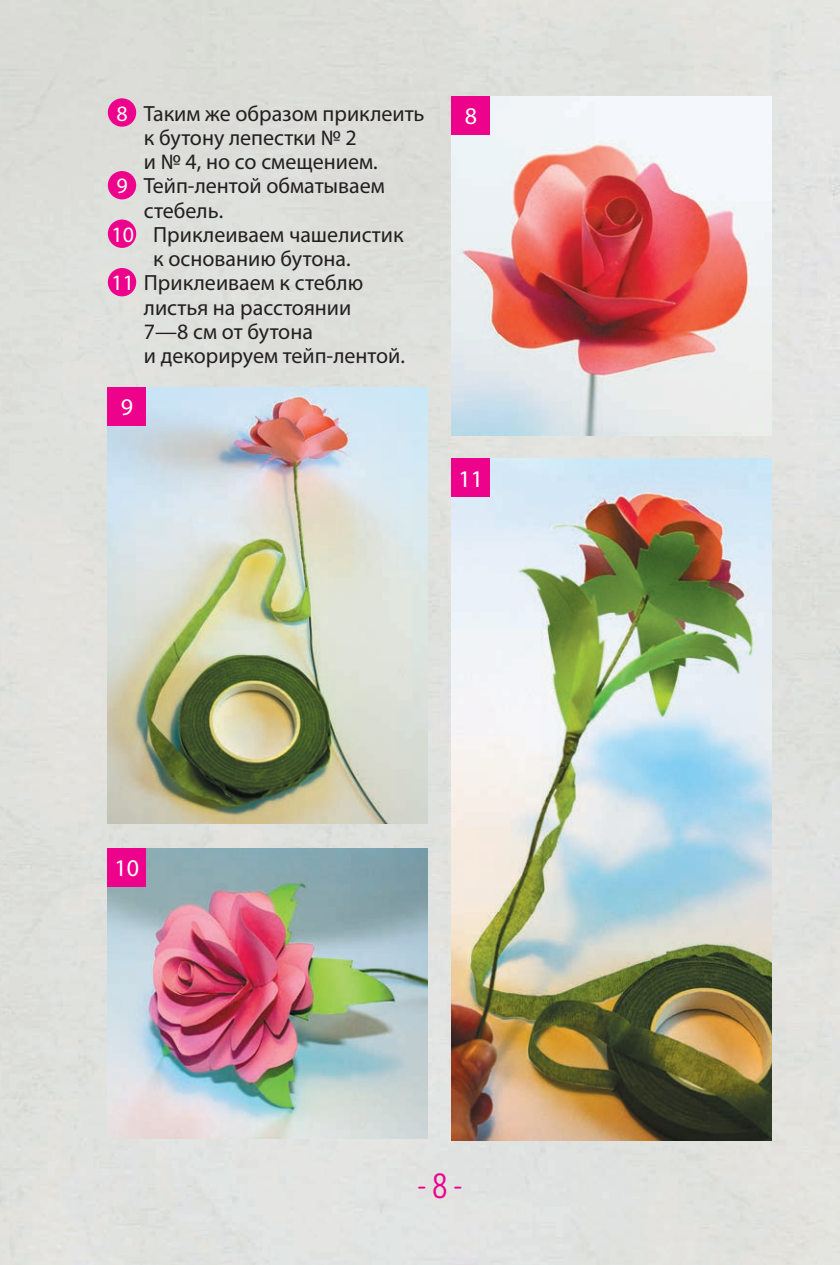
<style>
.page{position:relative;width:840px;height:1265px;background:#fff}
.page>*{position:absolute;margin:0;border:0;box-sizing:border-box;transform-origin:0 0}
.t1{font:36px "Intro Head R Base";color:#ed028c}
.t2{font:24px "Myriad Pro";color:#fff}
.t3{font:22px "Myriad Pro";color:#231f20}
.s1{color:#fefcfd}
</style>
<div class="page">
<div style="left:0;top:0;width:839px;height:1264px;background:#dfe1dd"></div>
<div style="left:108px;top:98px;width:28px;height:29px;background:#ed028c;border-radius:50%"></div>
<div style="left:108px;top:171px;width:28px;height:28px;background:#ed028c;border-radius:50%"></div>
<div style="left:108px;top:219px;width:28px;height:29px;background:#ed028c;border-radius:50%"></div>
<div style="left:108px;top:268px;width:28px;height:28px;background:#ed028c;border-radius:50%"></div>
<img style="left:451px;top:96px;width:320px;height:340px">
<div style="left:451px;top:96px;width:38px;height:38px;background:#ed028c"></div>
<img style="left:108px;top:848px;width:319px;height:290px">
<div style="left:108px;top:848px;width:38px;height:38px;background:#ed028c"></div>
<img style="left:451px;top:459px;width:320px;height:681px">
<div style="left:451px;top:459px;width:38px;height:38px;background:#ed028c"></div>
<img style="left:108px;top:387px;width:319px;height:436px">
<div style="left:108px;top:387px;width:38px;height:38px;background:#ed028c"></div>
<p class="t3" style="left:116px;top:100px;width:309px"><span class="s1">8</span> Таким же образом приклеить</p>
<p class="t3" style="left:144px;top:124px;width:214px">к бутону лепестки № 2</p>
<p class="t3" style="left:144px;top:148px;width:235px">и № 4, но со смещением.</p>
<p class="t3" style="left:116px;top:172px;width:270px"><span class="s1">9</span> Тейп-лентой обматываем</p>
<p class="t3" style="left:144px;top:197px;width:81px">стебель.</p>
<p class="t3" style="left:111px;top:221px;width:293px"><span class="s1">10</span> Приклеиваем чашелистик</p>
<p class="t3" style="left:153px;top:245px;width:199px">к основанию бутона.</p>
<p class="t3" style="left:111px;top:269px;width:253px"><span class="s1">11</span> Приклеиваем к стеблю</p>
<p class="t3" style="left:144px;top:293px;width:209px">листья на расстоянии</p>
<p class="t3" style="left:144px;top:318px;width:170px">7—8 см от бутона</p>
<p class="t3" style="left:144px;top:342px;width:262px">и декорируем тейп-лентой.</p>
<p class="t2" style="left:121px;top:392px;width:14px">9</p>
<p class="t2" style="left:464px;top:102px;width:14px">8</p>
<p class="t2" style="left:458px;top:464px;width:26px">11</p>
<p class="t2" style="left:114px;top:853px;width:26px">10</p>
<h1 class="t1" style="left:416px;top:1166px;width:48px">- 8 -</h1>
</div>
